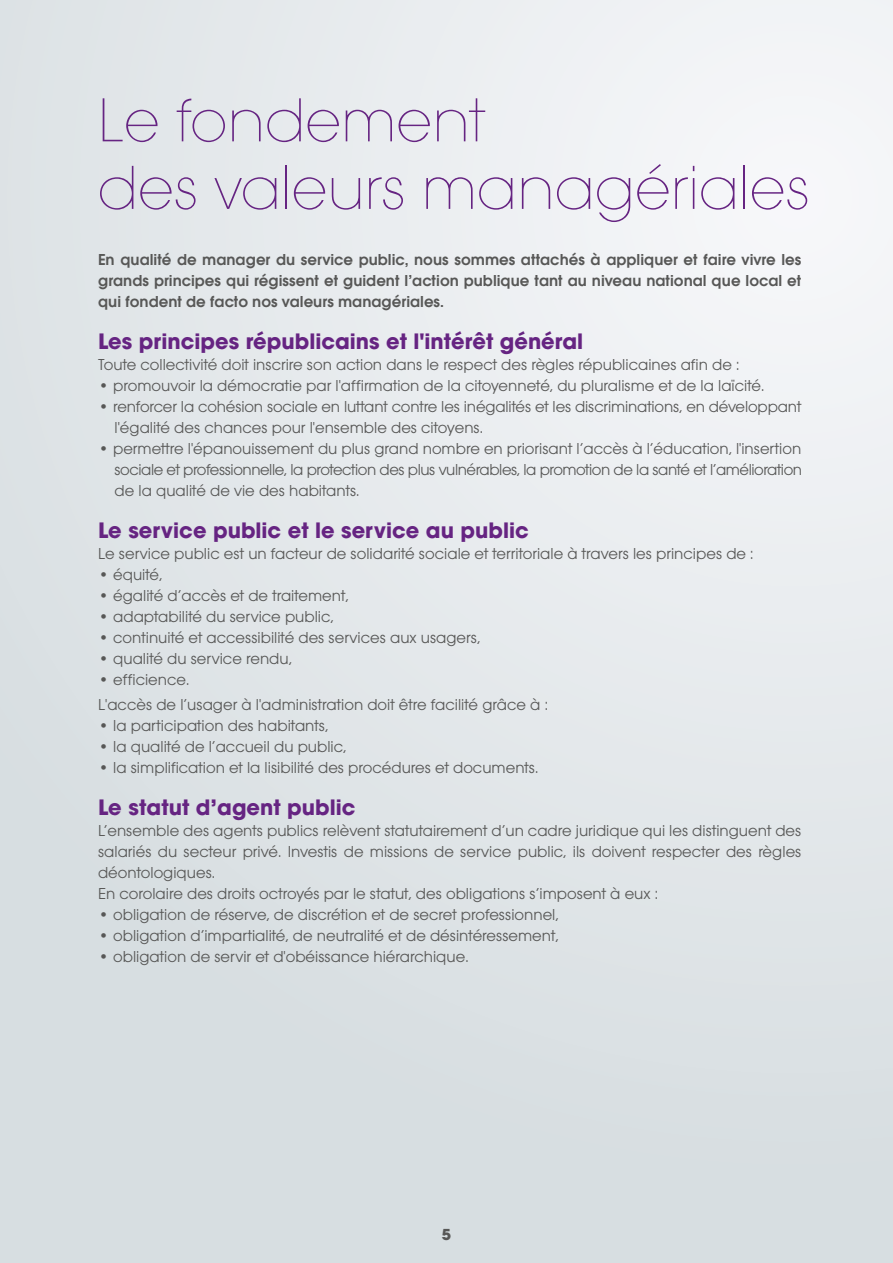
<style>
.page{position:relative;width:893px;height:1263px;background:#fff}
.page>*{position:absolute;margin:0;border:0;box-sizing:border-box;transform-origin:0 0}
.t1{font:200 64.5px/67.5px "Avant Garde Gothic Itc T";color:#662482}
.t2{font:700 21px "Avant Garde LT";color:#662482}
.t3{font:16.5px/21px "Avant Garde Gothic Itc T";color:#575756}
.t4{font:600 16.5px/21px "Avant Garde Gothic Itc T";color:#575756;text-align:justify}
.t5{font:700 15px "Avant Garde LT";color:#575756}
</style>
<div class="page">
<div style="left:0;top:0;width:893px;height:1263px;background:linear-gradient(to bottom,#eff1f4,#d6dde0)"></div>
<h1 class="t1" style="left:98px;top:85px;width:714px">Le fondement<br>des valeurs managériales</h1>
<p class="t4" style="left:98px;top:248px;width:705px">En qualité de manager du service public, nous sommes attachés à appliquer et faire vivre les grands principes qui régissent et guident l’action publique tant au niveau national que local et qui fondent de facto nos valeurs managériales.</p>
<p class="t2" style="left:98px;top:327px;width:487px">Les principes républicains et l'intérêt général</p>
<p class="t3" style="left:98px;top:353px;width:643px">Toute collectivité doit inscrire son action dans le respect des règles républicaines afin de :</p>
<p class="t3" style="left:98px;top:374px;width:668px">• promouvoir la démocratie par l'affirmation de la citoyenneté, du pluralisme et de la laïcité.</p>
<p class="t3" style="left:115px;top:395px;width:688px;text-indent:-16px">• renforcer la cohésion sociale en luttant contre les inégalités et les discriminations, en développant l'égalité des chances pour l'ensemble des citoyens.</p>
<p class="t3" style="left:115px;top:437px;width:689px;text-align:justify;text-indent:-16px">• permettre l'épanouissement du plus grand nombre en priorisant l’accès à l’éducation, l'insertion sociale et professionnelle, la protection des plus vulnérables, la promotion de la santé et l’amélioration de la qualité de vie des habitants.</p>
<p class="t2" style="left:98px;top:516px;width:432px">Le service public et le service au public</p>
<p class="t3" style="left:98px;top:542px;width:657px">Le service public est un facteur de solidarité sociale et territoriale à travers les principes de :</p>
<p class="t3" style="left:98px;top:563px;width:66px">• équité,</p>
<p class="t3" style="left:98px;top:584px;width:252px">• égalité d’accès et de traitement,</p>
<p class="t3" style="left:98px;top:605px;width:237px">• adaptabilité du service public,</p>
<p class="t3" style="left:98px;top:626px;width:384px">• continuité et accessibilité des services aux usagers,</p>
<p class="t3" style="left:98px;top:647px;width:195px">• qualité du service rendu,</p>
<p class="t3" style="left:98px;top:666px;width:451px;line-height:25.5px">• efficience.<br>L'accès de l’usager à l'administration doit être facilité grâce à :</p>
<p class="t3" style="left:98px;top:715px;width:232px">• la participation des habitants,</p>
<p class="t3" style="left:98px;top:736px;width:250px">• la qualité de l’accueil du public,</p>
<p class="t3" style="left:98px;top:757px;width:442px">• la simplification et la lisibilité des procédures et documents.</p>
<p class="t2" style="left:98px;top:794px;width:259px">Le statut d’agent public</p>
<p class="t3" style="left:98px;top:820px;width:705px">L’ensemble des agents publics relèvent statutairement d’un cadre juridique qui les distinguent des salariés du secteur privé. Investis de missions de service public, ils doivent respecter des règles déontologiques.<br>En corolaire des droits octroyés par le statut, des obligations s’imposent à eux :</p>
<p class="t3" style="left:98px;top:904px;width:462px">• obligation de réserve, de discrétion et de secret professionnel,</p>
<p class="t3" style="left:98px;top:925px;width:462px">• obligation d’impartialité, de neutralité et de désintéressement,</p>
<p class="t3" style="left:98px;top:946px;width:372px">• obligation de servir et d'obéissance hiérarchique.</p>
<p class="t5" style="left:442px;top:1225px;width:11px">5</p>
</div>
